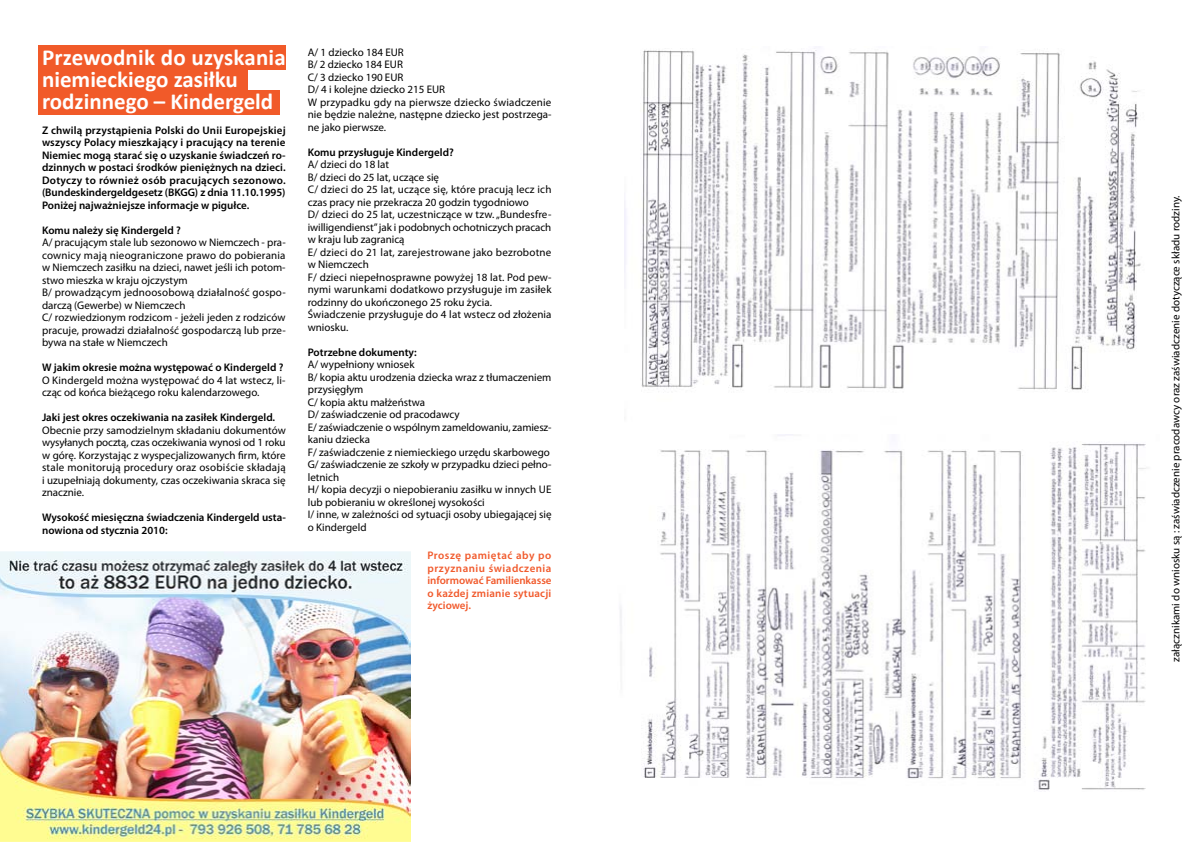
<style>
.page{position:relative;width:1191px;height:842px;background:#fff}
.page>*{position:absolute;margin:0;border:0;box-sizing:border-box;transform-origin:0 0}
.t1{font:700 23px/22px "Calibri";color:#fff}
.t2{font:11px/12.5px "Myriad Pro";color:#000}
.t3{font:600 11px/12.5px "Myriad Pro";color:#000;text-align:justify}
.t4{font:600 11px/12.5px "Myriad Pro";letter-spacing:.005em;color:#f15a2c;text-align:justify}
</style>
<div class="page">
<div style="left:38px;top:68px;width:210px;height:24px;background:#f15a29"></div>
<div style="left:38px;top:91px;width:242px;height:24px;background:#f15a29"></div>
<div style="left:38px;top:45px;width:248px;height:25px;background:#f15a29"></div>
<img style="left:0;top:551px;width:411px;height:291px">
<img style="left:620px;top:435px;width:526px;height:355px">
<img style="left:624px;top:48px;width:517px;height:342px">
<h1 class="t1" style="left:42px;top:46px;width:245px">Przewodnik do uzyskania niemieckiego zasiłku rodzinnego – Kindergeld</h1>
<p class="t3" style="left:42px;top:124px;width:245px">Z chwilą przystąpienia Polski do Unii Europejskiej wszyscy Polacy mieszkający i pracujący na terenie Niemiec mogą starać się o uzyskanie świadczeń ro&shy;dzinnych w postaci środków pieniężnych na dzieci.<br>Dotyczy to również osób pracujących sezonowo. (Bundeskindergeldgesetz (BKGG) z dnia 11.10.1995)<br>Poniżej najważniejsze informacje w pigułce.</p>
<p class="t3" style="left:42px;top:224px;width:140px">Komu należy się Kindergeld ?</p>
<p class="t2" style="left:42px;top:236px;width:245px">A/ pracującym stale lub sezonowo w Niemczech - pra&shy;cownicy mają nieograniczone prawo do pobierania w Niemczech zasiłku na dzieci, nawet jeśli ich potom&shy;stwo mieszka w kraju ojczystym<br>B/ prowadzącym jednoosobową działalność gospo&shy;darczą (Gewerbe) w Niemczech<br>C/ rozwiedzionym rodzicom - jeżeli jeden z rodziców pracuje, prowadzi działalność gospodarczą lub prze&shy;bywa na stałe w Niemczech</p>
<p class="t3" style="left:42px;top:361px;width:243px">W jakim okresie można występować o Kindergeld ?</p>
<p class="t2" style="left:42px;top:374px;width:245px">O Kindergeld można występować do 4 lat wstecz, li&shy;cząc od końca bieżącego roku kalendarzowego.</p>
<p class="t3" style="left:42px;top:411px;width:235px">Jaki jest okres oczekiwania na zasiłek Kindergeld.</p>
<p class="t2" style="left:42px;top:424px;width:245px;text-align:justify">Obecnie przy samodzielnym składaniu dokumentów wysyłanych pocztą, czas oczekiwania wynosi od 1 roku w górę. Korzystając z wyspecjalizowanych firm, które stale monitorują procedury oraz osobiście składają i uzupełniają dokumenty, czas oczekiwania skraca się znacznie.</p>
<p class="t3" style="left:42px;top:511px;width:245px">Wysokość miesięczna świadczenia Kindergeld usta&shy;nowiona od stycznia 2010:</p>
<p class="t2" style="left:308px;top:46px;width:245px">A/ 1 dziecko 184 EUR<br>B/ 2 dziecko 184 EUR<br>C/ 3 dziecko 190 EUR<br>D/ 4 i kolejne dziecko 215 EUR<br>W przypadku gdy na pierwsze dziecko świadczenie nie będzie należne, następne dziecko jest postrzega&shy;ne jako pierwsze.</p>
<p class="t3" style="left:308px;top:146px;width:147px">Komu przysługuje Kindergeld?</p>
<p class="t2" style="left:308px;top:158px;width:245px">A/ dzieci do 18 lat<br>B/ dzieci do 25 lat, uczące się<br>C/ dzieci do 25 lat, uczące się, które pracują lecz ich czas pracy nie przekracza 20 godzin tygodniowo<br>D/ dzieci do 25 lat, uczestniczące w tzw. „Bundesfre&shy;iwilligendienst” jak i podobnych ochotniczych pracach w kraju lub zagranicą<br>E/ dzieci do 21 lat, zarejestrowane jako bezrobotne w Niemczech<br>F/ dzieci niepełnosprawne powyżej 18 lat. Pod pew&shy;nymi warunkami dodatkowo przysługuje im zasiłek rodzinny do ukończonego 25 roku życia.<br>Świadczenie przysługuje do 4 lat wstecz od złożenia wniosku.</p>
<p class="t3" style="left:308px;top:345px;width:111px">Potrzebne dokumenty:</p>
<p class="t2" style="left:308px;top:358px;width:245px">A/ wypełniony wniosek<br>B/ kopia aktu urodzenia dziecka wraz z tłumaczeniem przysięgłym<br>C/ kopia aktu małżeństwa<br>D/ zaświadczenie od pracodawcy<br>E/ zaświadczenie o wspólnym zameldowaniu, zamiesz&shy;kaniu dziecka<br>F/ zaświadczenie z niemieckiego urzędu skarbowego G/ zaświadczenie ze szkoły w przypadku dzieci pełno&shy;letnich<br>H/ kopia decyzji o niepobieraniu zasiłku w innych UE lub pobieraniu w określonej wysokości<br>I/ inne, w zależności od sytuacji osoby ubiegającej się o Kindergeld</p>
<p class="t4" style="left:427px;top:549px;width:126px">Proszę pamiętać aby po przyznaniu świadczenia informować Familienkasse o każdej zmianie sytuacji życiowej.</p>
<p class="t2" style="left:1169px;top:662px;width:468px;rotate:-90deg">załącznikami do wniosku są : zaświadczenie pracodawcy oraz zaświadczenie dotyczące składu rodziny.</p>
</div>
